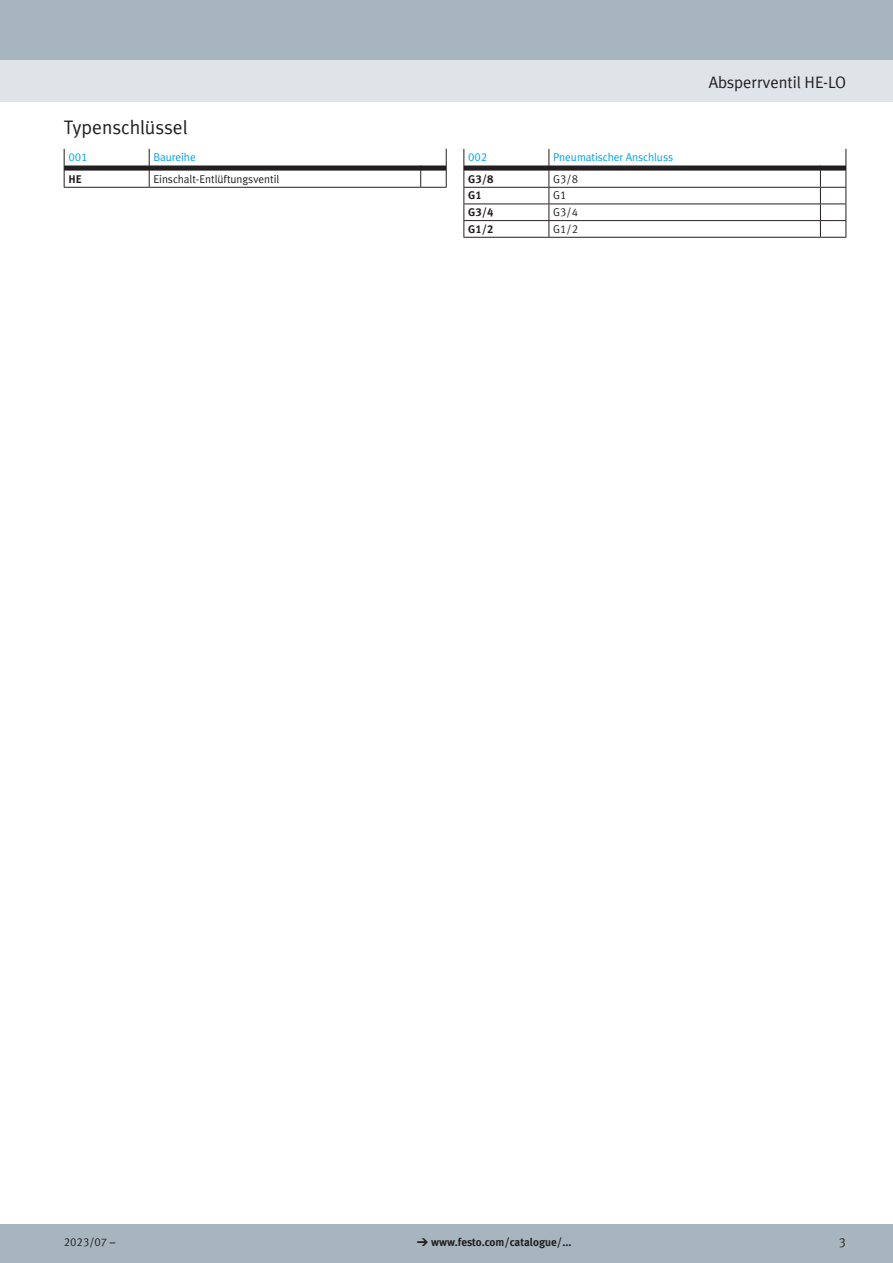
<style>
.page{position:relative;width:893px;height:1263px;background:#fff}
.page>*{position:absolute;margin:0;border:0;box-sizing:border-box;transform-origin:0 0}
.t1{font:19.5px "Festo";color:#231f20}
.t2{font:16.5px "Festo";color:#231f20}
.t3{font:12.75px "Festo";color:#231f20}
.FES_tab_regular{font:11.25px "Festo";color:#231f20}
.FES_type_code{font:700 11.25px "Festo";color:#231f20}
.FES_tab_head_2{font:11.25px "Festo";color:#00a1e3}
.s1{font-family:"Meto Pict 182";font-weight:400}
</style>
<div class="page">
<div style="left:0;top:1225px;width:893px;height:38px;background:#a7b6be"></div>
<div style="left:0;top:60px;width:893px;height:42px;background:#dfe4e8"></div>
<div style="left:0;top:0;width:893px;height:60px;background:#a7b6be"></div>
<svg style="left:64px;top:149px;width:383px;height:39px"></svg>
<svg style="left:463px;top:149px;width:384px;height:89px"></svg>
<h1 class="t1" style="left:64px;top:112px;width:125px">Typenschlüssel</h1>
<p class="FES_tab_head_2" style="left:68px;top:149px;width:21px">001</p>
<p class="FES_tab_head_2" style="left:153px;top:149px;width:44px">Baureihe</p>
<p class="FES_type_code" style="left:68px;top:170px;width:15px">HE</p>
<p class="FES_tab_regular" style="left:153px;top:170px;width:127px">Einschalt-Entlüftungsventil</p>
<p class="FES_tab_head_2" style="left:468px;top:149px;width:21px">002</p>
<p class="FES_tab_head_2" style="left:553px;top:149px;width:121px">Pneumatischer Anschluss</p>
<p class="FES_type_code" style="left:468px;top:170px;width:27px">G3/8</p>
<p class="FES_tab_regular" style="left:553px;top:170px;width:26px">G3/8</p>
<p class="FES_type_code" style="left:468px;top:187px;width:15px">G1</p>
<p class="FES_tab_regular" style="left:553px;top:187px;width:15px">G1</p>
<p class="FES_type_code" style="left:468px;top:203px;width:27px">G3/4</p>
<p class="FES_tab_regular" style="left:553px;top:203px;width:26px">G3/4</p>
<p class="FES_type_code" style="left:468px;top:220px;width:27px">G1/2</p>
<p class="FES_tab_regular" style="left:553px;top:220px;width:26px">G1/2</p>
<h2 class="t2" style="left:709px;top:70px;width:139px">Absperrventil HE-LO</h2>
<p class="FES_tab_regular" style="left:64px;top:1234px;width:53px">2023/07 –</p>
<p class="FES_type_code" style="left:417px;top:1234px;width:156px"><span class="s1">d</span> www.festo.com/catalogue/...</p>
<p class="t3" style="left:839px;top:1233px;width:9px">3</p>
</div>
